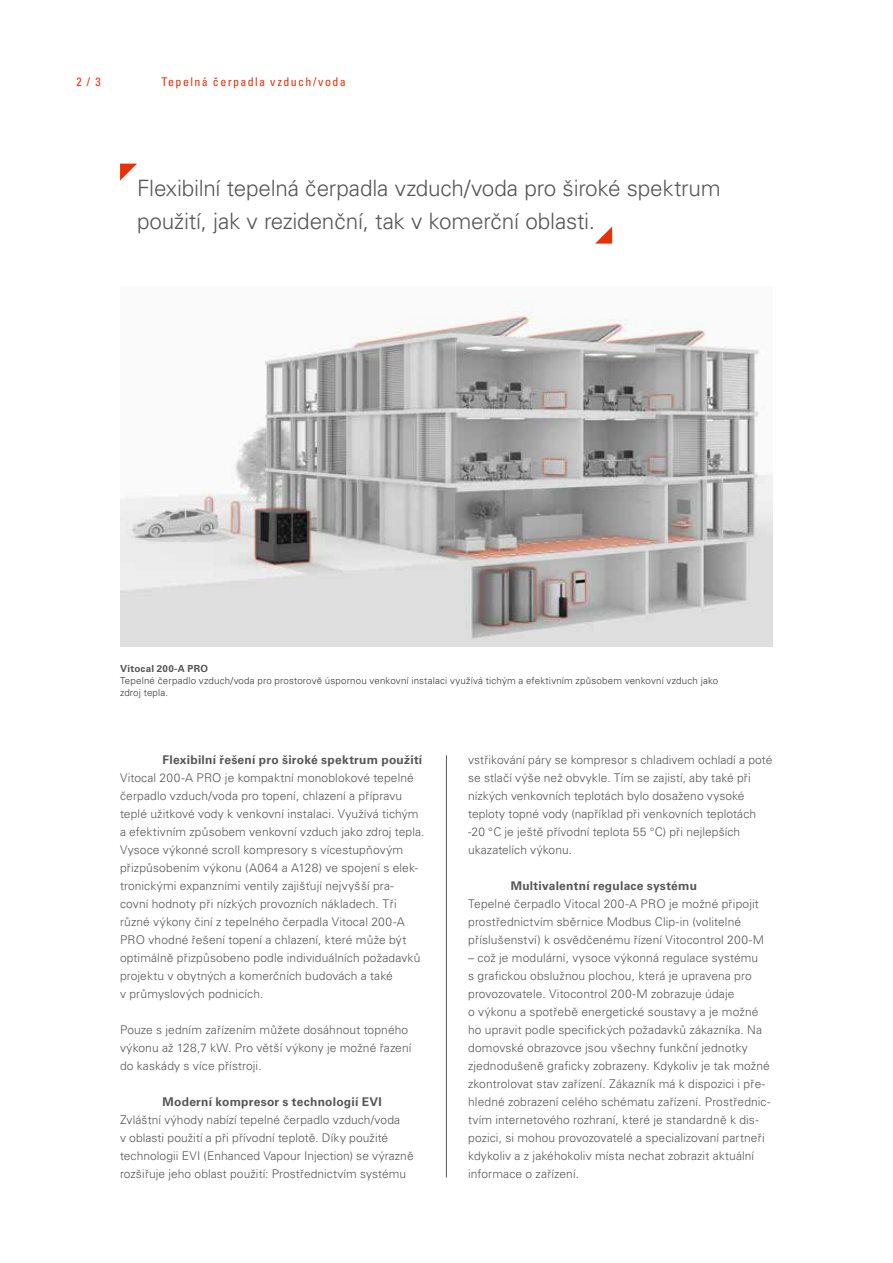
<style>
.page{position:relative;width:893px;height:1263px;background:#fff}
.page>*{position:absolute;margin:0;border:0;box-sizing:border-box;transform-origin:0 0}
.t1{font:300 22.5px/33px "Univers LTCYR 45";letter-spacing:-.01em;color:#555756}
.t2{font:300 12px/18px "Univers LTCYR 45";letter-spacing:.01em;color:#555756}
.t3{font:700 12px "Univers LTCYR 65";letter-spacing:.02em;color:#555756}
.t4{font:condensed 12px "Univers LTCYR 57";letter-spacing:.115em;color:#e93108}
.t5{font:300 9.75px/12px "Univers LTCYR 45";letter-spacing:.015em;color:#383937}
.t6{font:700 9.75px "Univers LTCYR 65";letter-spacing:.03em;color:#555756}
</style>
<div class="page">
<img style="left:120px;top:302px;width:653px;height:345px">
<hr style="left:446px;top:755px;width:1px;height:422px;background:#555756">
<svg style="left:120px;top:164px;width:17px;height:17px"></svg>
<svg style="left:595px;top:227px;width:17px;height:17px"></svg>
<p class="t4" style="left:77px;top:74px;width:26px">2 / 3</p>
<p class="t4" style="left:162px;top:74px;width:186px">Tepelná čerpadla vzduch/voda</p>
<h1 class="t1" style="left:137px;top:171px;width:585px">Flexibilní tepelná čerpadla vzduch/voda pro široké spektrum použití, jak v rezidenční, tak v komerční oblasti.</h1>
<p class="t6" style="left:120px;top:661px;width:90px">Vitocal 200-A PRO</p>
<p class="t5" style="left:120px;top:674px;width:600px">Tepelné čerpadlo vzduch/voda pro prostorově úspornou venkovní instalaci využívá tichým a efektivním způsobem venkovní vzduch jako zdroj tepla.</p>
<p class="t3" style="left:163px;top:751px;width:261px">Flexibilní řešení pro široké spektrum použití</p>
<p class="t2" style="left:120px;top:768px;width:306px">Vitocal 200-A PRO je kompaktní monoblokové tepelné čerpadlo vzduch/voda pro topení, chlazení a přípravu teplé užitkové vody k venkovní instalaci. Využívá tichým a efektivním způsobem venkovní vzduch jako zdroj tepla.<br>Vysoce výkonné scroll kompresory s vícestupňovým přizpůsobením výkonu (A064 a A128) ve spojení s elek&shy;tronickými expanzními ventily zajišťují nejvyšší pra&shy;covní hodnoty při nízkých provozních nákladech. Tři různé výkony činí z tepelného čerpadla Vitocal 200-A PRO vhodné řešení topení a chlazení, které může být optimálně přizpůsobeno podle individuálních požadavků projektu v obytných a komerčních budovách a také<br>v průmyslových podnicích.</p>
<p class="t2" style="left:120px;top:1020px;width:293px">Pouze s jedním zařízením můžete dosáhnout topného výkonu až 128,7 kW. Pro větší výkony je možné řazení do kaskády s více přístroji.</p>
<p class="t3" style="left:163px;top:1093px;width:221px">Moderní kompresor s technologií EVI</p>
<p class="t2" style="left:120px;top:1110px;width:295px">Zvláštní výhody nabízí tepelné čerpadlo vzduch/voda<br>v oblasti použití a při přívodní teplotě. Díky použité technologii EVI (Enhanced Vapour Injection) se výrazně rozšiřuje jeho oblast použití: Prostřednictvím systému</p>
<p class="t2" style="left:468px;top:750px;width:306px">vstřikování páry se kompresor s chladivem ochladí a poté se stlačí výše než obvykle. Tím se zajistí, aby také při nízkých venkovních teplotách bylo dosaženo vysoké teploty topné vody (například při venkovních teplotách -20 °C je ještě přívodní teplota 55 °C) při nejlepších ukazatelích výkonu.</p>
<p class="t3" style="left:511px;top:877px;width:188px">Multivalentní regulace systému</p>
<p class="t2" style="left:468px;top:894px;width:298px">Tepelné čerpadlo Vitocal 200-A PRO je možné připojit prostřednictvím sběrnice Modbus Clip-in (volitelné příslušenství) k osvědčenému řízení Vitocontrol 200-M</p>
<p class="t2" style="left:468px;top:948px;width:304px">– což je modulární, vysoce výkonná regulace systému<br>s grafickou obslužnou plochou, která je upravena pro provozovatele. Vitocontrol 200-M zobrazuje údaje<br>o výkonu a spotřebě energetické soustavy a je možné ho upravit podle specifických požadavků zákazníka. Na domovské obrazovce jsou všechny funkční jednotky zjednodušeně graficky zobrazeny. Kdykoliv je tak možné zkontrolovat stav zařízení. Zákazník má k dispozici i pře&shy;hledné zobrazení celého schématu zařízení. Prostřednic&shy;tvím internetového rozhraní, které je standardně k dis&shy;pozici, si mohou provozovatelé a specializovaní partneři kdykoliv a z jakéhokoliv místa nechat zobrazit aktuální informace o zařízení.</p>
</div>
